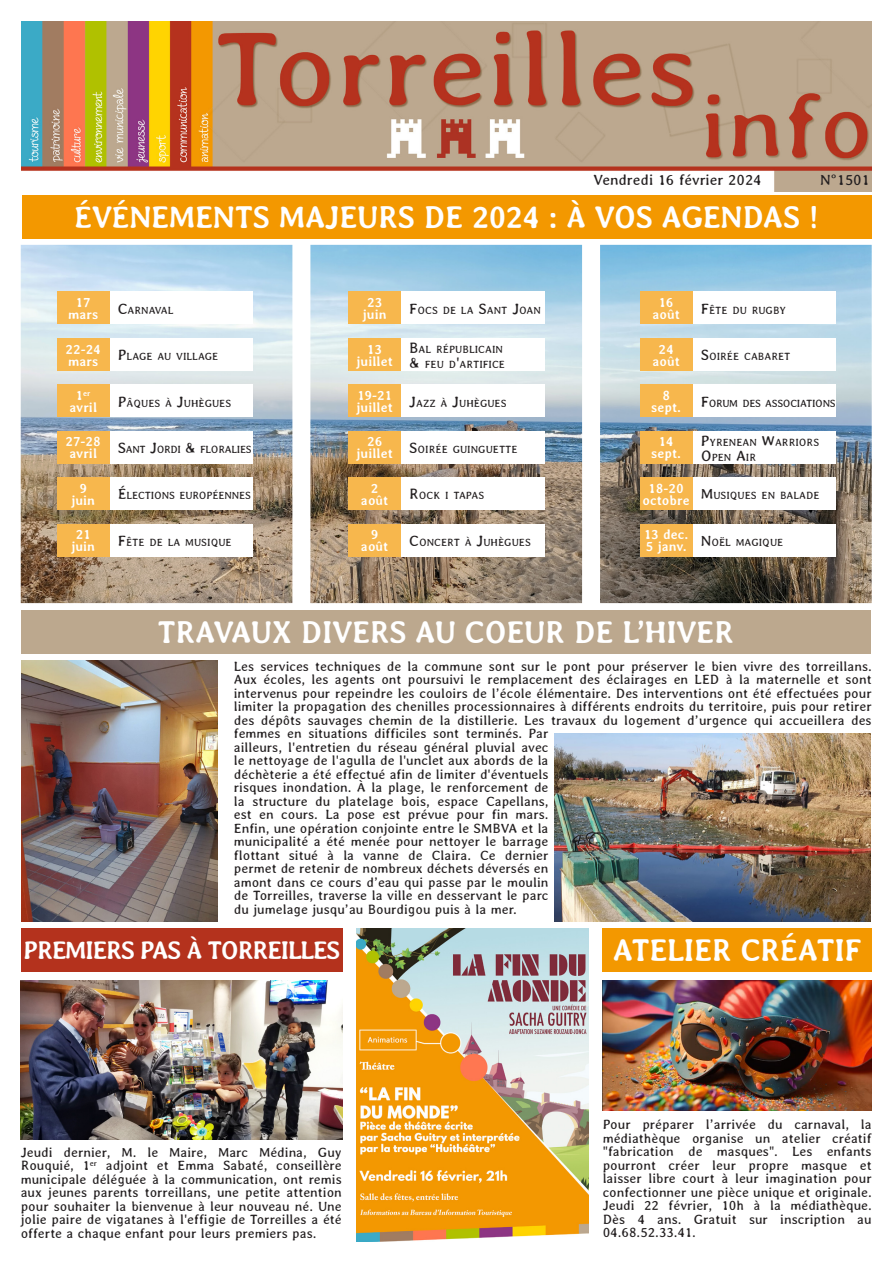
<style>
.page{position:relative;width:893px;height:1263px;background:#fff}
.page>*{position:absolute;margin:0;border:0;box-sizing:border-box;transform-origin:0 0}
.Titre_recto{font:700 31.5px "Averia";letter-spacing:-.03em;color:#fff}
.Titre_recto-2{font:700 25.5px "Averia";letter-spacing:-.07em;color:#fff}
.t1{font:15px "Averia";color:#231f20}
.t2{font:13.5px/13.5px "Averia";color:#231f20;text-align:justify}
.t3{font:700 13.5px/12px "Averia";color:#fff;text-align:center}
.t4{font:10.5px/15px "Averia";color:#231f20}
.t5{font:10.5px "Averia";letter-spacing:-.03em;color:#231f20}
.t6{font:700 7.8px "Averia";color:#fff}
.s1{font-size:15px}
.s2{font-size:13.5px}
</style>
<div class="page">
<img style="left:21px;top:21px;width:851px;height:170px">
<div style="left:22px;top:195px;width:849px;height:44px;background:#f39800"></div>
<div style="left:21px;top:610px;width:850px;height:44px;background:#bca88e"></div>
<div style="left:603px;top:928px;width:269px;height:44px;background:#f39800"></div>
<img style="left:356px;top:928px;width:233px;height:314px">
<img style="left:603px;top:980px;width:269px;height:131px">
<div style="left:21px;top:928px;width:321px;height:44px;background:#b4321d"></div>
<img style="left:21px;top:245px;width:851px;height:358px">
<div style="left:109px;top:292px;width:144px;height:32px;background:#fff"></div>
<div style="left:57px;top:292px;width:52px;height:32px;background:#f7b74d"></div>
<div style="left:109px;top:338px;width:144px;height:33px;background:#fff"></div>
<div style="left:57px;top:338px;width:52px;height:33px;background:#f7b74d"></div>
<div style="left:109px;top:384px;width:144px;height:33px;background:#fff"></div>
<div style="left:57px;top:384px;width:52px;height:33px;background:#f7b74d"></div>
<div style="left:109px;top:431px;width:144px;height:32px;background:#fff"></div>
<div style="left:57px;top:431px;width:52px;height:32px;background:#f7b74d"></div>
<div style="left:109px;top:477px;width:144px;height:33px;background:#fff"></div>
<div style="left:57px;top:477px;width:52px;height:33px;background:#f7b74d"></div>
<div style="left:109px;top:524px;width:144px;height:32px;background:#fff"></div>
<div style="left:57px;top:524px;width:52px;height:32px;background:#f7b74d"></div>
<div style="left:401px;top:292px;width:143px;height:32px;background:#fff"></div>
<div style="left:349px;top:292px;width:52px;height:32px;background:#f7b74d"></div>
<div style="left:401px;top:338px;width:143px;height:33px;background:#fff"></div>
<div style="left:349px;top:338px;width:52px;height:33px;background:#f7b74d"></div>
<div style="left:401px;top:384px;width:143px;height:33px;background:#fff"></div>
<div style="left:349px;top:384px;width:52px;height:33px;background:#f7b74d"></div>
<div style="left:401px;top:431px;width:143px;height:32px;background:#fff"></div>
<div style="left:349px;top:431px;width:52px;height:32px;background:#f7b74d"></div>
<div style="left:401px;top:477px;width:143px;height:33px;background:#fff"></div>
<div style="left:349px;top:477px;width:52px;height:33px;background:#f7b74d"></div>
<div style="left:401px;top:524px;width:143px;height:32px;background:#fff"></div>
<div style="left:349px;top:524px;width:52px;height:32px;background:#f7b74d"></div>
<div style="left:692px;top:384px;width:144px;height:33px;background:#fff"></div>
<div style="left:640px;top:384px;width:52px;height:33px;background:#f7b74d"></div>
<div style="left:692px;top:431px;width:144px;height:32px;background:#fff"></div>
<div style="left:640px;top:431px;width:52px;height:32px;background:#f7b74d"></div>
<div style="left:692px;top:477px;width:144px;height:33px;background:#fff"></div>
<div style="left:640px;top:477px;width:52px;height:33px;background:#f7b74d"></div>
<div style="left:692px;top:524px;width:144px;height:32px;background:#fff"></div>
<div style="left:640px;top:524px;width:52px;height:32px;background:#f7b74d"></div>
<div style="left:692px;top:292px;width:144px;height:32px;background:#fff"></div>
<div style="left:640px;top:292px;width:52px;height:32px;background:#f7b74d"></div>
<div style="left:692px;top:338px;width:144px;height:33px;background:#fff"></div>
<div style="left:640px;top:338px;width:52px;height:33px;background:#f7b74d"></div>
<img style="left:555px;top:733px;width:316px;height:188px">
<img style="left:21px;top:660px;width:196px;height:261px">
<img style="left:21px;top:980px;width:321px;height:160px">
<p class="t1" style="left:594px;top:172px;width:170px">Vendredi 16 février 2024</p>
<p class="t1" style="left:820px;top:172px;width:51px">N°1501</p>
<p class="Titre_recto" style="left:74px;top:199px;width:747px">ÉVÉNEMENTS MAJEURS DE 2024 : À VOS AGENDAS !</p>
<p class="t3" style="left:68px;top:296px;width:32px">17 mars</p>
<p class="t4" style="left:118px;top:303px;width:57px"><span class="s1">C</span>ARNAVAL</p>
<p class="t3" style="left:363px;top:296px;width:25px">23 juin</p>
<p class="t4" style="left:409px;top:303px;width:133px"><span class="s1">F</span>OCS DE LA <span class="s1">S</span>ANT <span class="s1">J</span>OAN</p>
<p class="t3" style="left:659px;top:296px;width:16px">16</p>
<p class="t3" style="left:652px;top:308px;width:29px">août</p>
<p class="t4" style="left:701px;top:303px;width:87px"><span class="s1">F</span>ÊTE DU RUGBY</p>
<p class="t3" style="left:66px;top:343px;width:37px">22-24</p>
<p class="t3" style="left:68px;top:355px;width:32px">mars</p>
<p class="t4" style="left:118px;top:349px;width:102px"><span class="s1">P</span>LAGE AU VILLAGE</p>
<p class="t3" style="left:367px;top:343px;width:16px">13</p>
<p class="t3" style="left:357px;top:355px;width:38px">juillet</p>
<p class="t4" style="left:409px;top:342px;width:95px"><span class="s1">B</span>AL RÉPUBLICAIN</p>
<p class="t4" style="left:409px;top:357px;width:97px"><span class="s1">&amp;</span> FEU D<span class="s1">'</span>ARTIFICE</p>
<p class="t3" style="left:658px;top:343px;width:17px">24</p>
<p class="t3" style="left:652px;top:355px;width:29px">août</p>
<p class="t4" style="left:701px;top:349px;width:91px"><span class="s1">S</span>OIRÉE CABARET</p>
<p class="t6" style="left:76px;top:388px;width:16px"><span class="s2">1</span>er</p>
<p class="t3" style="left:69px;top:401px;width:29px">avril</p>
<p class="t4" style="left:118px;top:395px;width:115px"><span class="s1">P</span>ÂQUES À <span class="s1">J</span>UHÈGUES</p>
<p class="t3" style="left:357px;top:389px;width:36px">19-21</p>
<p class="t3" style="left:357px;top:401px;width:38px">juillet</p>
<p class="t4" style="left:409px;top:395px;width:99px"><span class="s1">J</span>AZZ À <span class="s1">J</span>UHÈGUES</p>
<p class="t3" style="left:651px;top:389px;width:31px">8 sept.</p>
<p class="t5" style="left:701px;top:397px;width:136px"><span class="s1">F</span>ORUM DES ASSOCIATIONS</p>
<p class="t3" style="left:66px;top:436px;width:37px">27-28</p>
<p class="t3" style="left:69px;top:448px;width:29px">avril</p>
<p class="t5" style="left:118px;top:444px;width:135px"><span class="s1">S</span>ANT <span class="s1">J</span>ORDI <span class="s1">&amp;</span> FLORALIES</p>
<p class="t3" style="left:367px;top:436px;width:17px">26</p>
<p class="t3" style="left:357px;top:448px;width:38px">juillet</p>
<p class="t4" style="left:409px;top:442px;width:110px"><span class="s1">S</span>OIRÉE GUINGUETTE</p>
<p class="t3" style="left:659px;top:436px;width:16px">14</p>
<p class="t3" style="left:651px;top:448px;width:31px">sept.</p>
<p class="t4" style="left:701px;top:434px;width:120px"><span class="s1">P</span>YRENEAN <span class="s1">W</span>ARRIORS<br><span class="s1">O</span>PEN <span class="s1">A</span>IR</p>
<p class="t3" style="left:79px;top:482px;width:9px">9</p>
<p class="t3" style="left:71px;top:494px;width:25px">juin</p>
<p class="t4" style="left:118px;top:488px;width:135px"><span class="s1">É</span>LECTIONS EUROPÉENNES</p>
<p class="t3" style="left:371px;top:482px;width:9px">2</p>
<p class="t3" style="left:361px;top:494px;width:29px">août</p>
<p class="t4" style="left:409px;top:488px;width:77px"><span class="s1">R</span> OCK I TAPAS</p>
<p class="t3" style="left:649px;top:482px;width:37px">18-20</p>
<p class="t3" style="left:643px;top:494px;width:49px">octobre</p>
<p class="t4" style="left:701px;top:488px;width:120px"><span class="s1">M</span>USIQUES EN BALADE</p>
<p class="t3" style="left:76px;top:529px;width:16px">21</p>
<p class="t3" style="left:71px;top:541px;width:25px">juin</p>
<p class="t4" style="left:118px;top:535px;width:115px"><span class="s1">F</span>ÊTE DE LA MUSIQUE</p>
<p class="t3" style="left:371px;top:529px;width:9px">9</p>
<p class="t3" style="left:361px;top:541px;width:29px">août</p>
<p class="t4" style="left:409px;top:535px;width:123px"><span class="s1">C</span>ONCERT À <span class="s1">J</span>UHÈGUES</p>
<p class="t3" style="left:644px;top:529px;width:46px">13 dec.</p>
<p class="t3" style="left:646px;top:541px;width:42px">5 janv.</p>
<p class="t4" style="left:701px;top:535px;width:84px"><span class="s1">N</span> OËL MAGIQUE</p>
<p class="Titre_recto" style="left:157px;top:614px;width:579px">TRAVAUX DIVERS AU COEUR DE L’HIVER</p>
<p class="t2" style="left:234px;top:659px;width:639px;text-align:left">Les services techniques de la commune sont sur le pont pour préserver le bien vivre des torreillans.<br>Aux écoles, les agents ont poursuivi le remplacement des éclairages en LED à la maternelle et sont intervenus pour repeindre les couloirs de l’école élémentaire. Des interventions ont été effectuées pour limiter la propagation des chenilles processionnaires à différents endroits du territoire, puis pour retirer des dépôts sauvages chemin de la distillerie. Les travaux du logement d’urgence qui accueillera des femmes en situations difficiles sont terminés. Par<br>ailleurs, l'entretien du réseau général pluvial avec<br>le nettoyage de l'agulla de l'unclet aux abords de la<br>déchèterie a été effectué afin de limiter d'éventuels<br>risques inondation. À la plage, le renforcement de<br>la structure du platelage bois, espace Capellans,<br>est en cours. La pose est prévue pour fin mars.<br>Enfin, une opération conjointe entre le SMBVA et la<br>municipalité a été menée pour nettoyer le barrage<br>flottant situé à la vanne de Claira. Ce dernier<br>permet de retenir de nombreux déchets déversés en<br>amont dans ce cours d’eau qui passe par le moulin<br>de Torreilles, traverse la ville en desservant le parc<br>du jumelage jusqu’au Bourdigou puis à la mer.</p>
<p class="Titre_recto-2" style="left:23px;top:936px;width:319px">PREMIERS PAS À TORREILLES</p>
<p class="t2" style="left:21px;top:1145px;width:323px">Jeudi dernier, M. le Maire, Marc Médina, Guy Rouquié, 1<sup>er</sup> adjoint et Emma Sabaté, conseillère municipale déléguée à la communication, ont remis aux jeunes parents torreillans, une petite attention pour souhaiter la bienvenue à leur nouveau né. Une jolie paire de vigatanes à l'effigie de Torreilles a été offerte a chaque enfant pour leurs premiers pas.</p>
<p class="Titre_recto" style="left:612px;top:932px;width:251px">ATELIER CRÉATIF</p>
<p class="t2" style="left:603px;top:1118px;width:271px">Pour préparer l’arrivée du carnaval, la médiathèque organise un atelier créatif "fabrication de masques". Les enfants pourront créer leur propre masque et laisser libre court à leur imagination pour confectionner une pièce unique et originale.<br>Jeudi 22 février, 10h à la médiathèque.<br>Dès 4 ans. Gratuit sur inscription au 04.68.52.33.41.</p>
</div>
